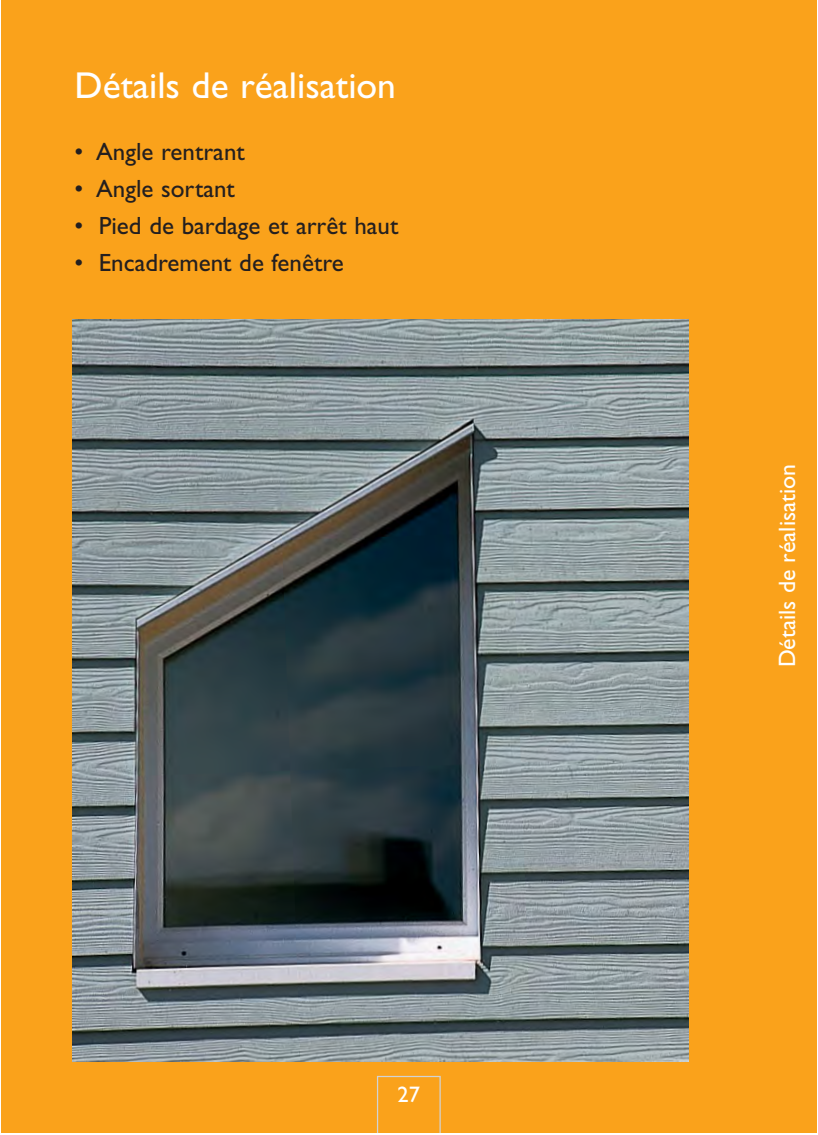
<style>
.page{position:relative;width:818px;height:1135px;background:#fff}
.page>*{position:absolute;margin:0;border:0;box-sizing:border-box;transform-origin:0 0}
.t1{font:37.5px "Gill Sans";color:#fff}
.t2{font:25px "Gill Sans";color:#231f20}
.t3{font:23.75px "Gill Sans";color:#fff}
.t4{font:22.5px "Gill Sans";color:#fff}
</style>
<div class="page">
<div style="left:1px;top:0;width:815px;height:1133px;background:#faa21b"></div>
<svg style="left:377px;top:1076px;width:64px;height:57px"></svg>
<img style="left:72px;top:319px;width:617px;height:743px">
<h1 class="t1" style="left:75px;top:63px;width:323px">Détails de réalisation</h1>
<p class="t2" style="left:75px;top:137px;width:172px">• Angle rentrant</p>
<p class="t2" style="left:75px;top:174px;width:162px">• Angle sortant</p>
<p class="t2" style="left:75px;top:211px;width:325px">• Pied de bardage et arrêt haut</p>
<p class="t2" style="left:75px;top:248px;width:271px">• Encadrement de fenêtre</p>
<p class="t4" style="left:397px;top:1081px;width:24px">27</p>
<p class="t3" style="left:773px;top:667px;width:205px;rotate:-90deg">Détails de réalisation</p>
</div>
